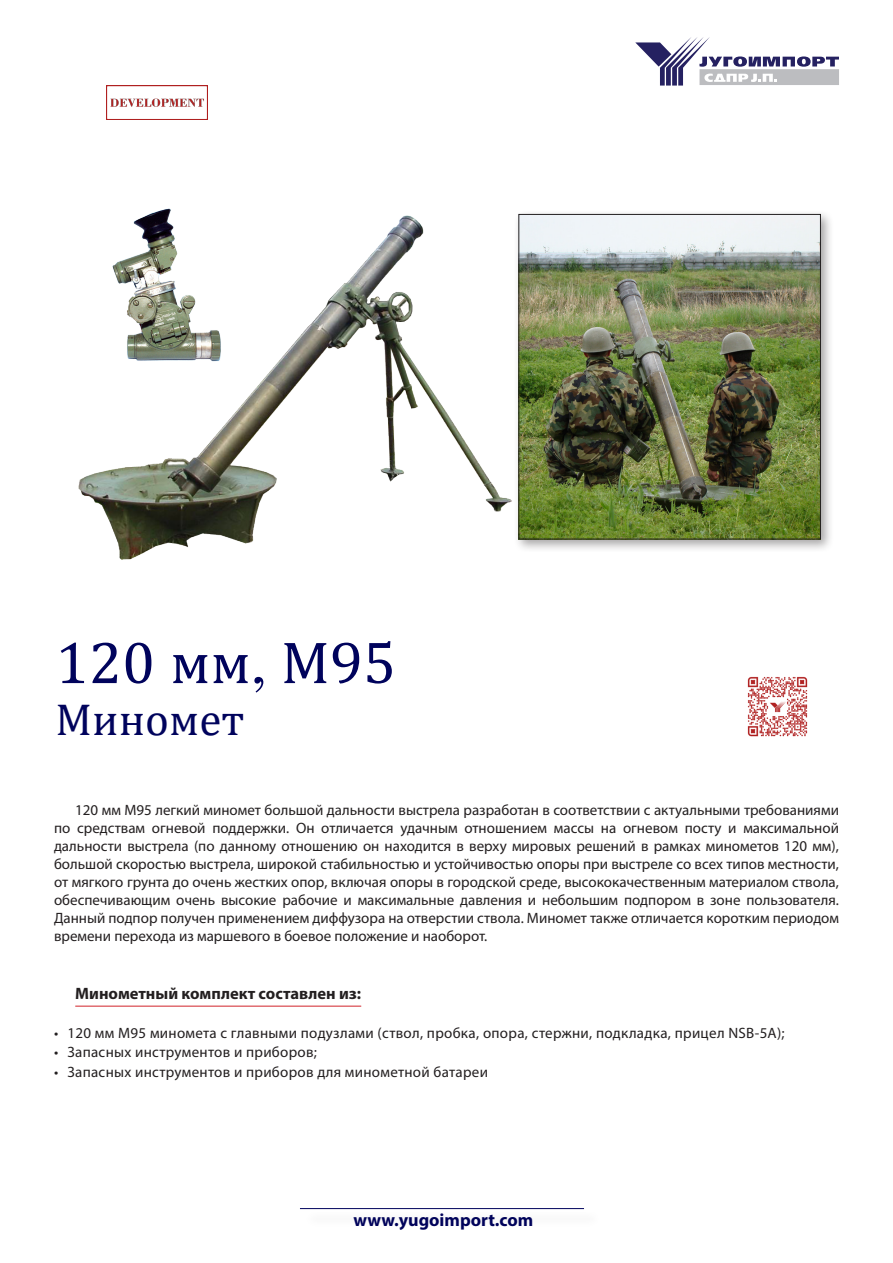
<style>
.page{position:relative;width:893px;height:1263px;background:#fff}
.page>*{position:absolute;margin:0;border:0;box-sizing:border-box;transform-origin:0 0}
.Naslov{font:60px "Cambria Math";color:#00035c}
.Naslov-2{font:45px "Cambria Math";color:#00035c}
.t1{font:700 18px "Myriad Pro";color:#00035c}
.mali_podnaslov{font:700 16.5px "Myriad Pro";color:#231f20}
.Text{font:15px/18px "Myriad Pro";letter-spacing:.02em;color:#231f20;text-align:justify}
.s1{font-family:"Bodoni BT"}
</style>
<div class="page">
<svg style="left:635px;top:37px;width:204px;height:48px"></svg>
<hr style="left:300px;top:1208px;width:284px;height:1px;background:#00035c">
<hr style="left:75px;top:1006px;width:286px;height:1px;background:#d1232a">
<img style="left:78px;top:215px;width:434px;height:345px">
<div style="left:514px;top:209px;width:320px;height:343px;background:#231f20;opacity:.4"></div>
<img style="left:521px;top:216px;width:298px;height:321px">
<div style="left:519px;top:214px;width:302px;height:325px;border:1px solid #231f20"></div>
<img style="left:91px;top:208px;width:154px;height:167px">
<img style="left:747px;top:676px;width:61px;height:61px">
<img style="left:106px;top:85px;width:101px;height:34px">
<p class="Naslov" style="left:56px;top:627px;width:342px">120 мм<span class="s1">,</span> М95</p>
<p class="Naslov-2" style="left:56px;top:693px;width:190px">Миномет</p>
<p class="Text" style="left:54px;top:801px;width:786px;text-indent:21px">120 мм M95 легкий миномет большой дальности выстрела разработан в соответствии с актуальными требованиями по средствам огневой поддержки. Он отличается удачным отношением массы на огневом посту и максимальной дальности выстрела (по данному отношению он находится в верху мировых решений в рамках минометов 120 мм), большой скоростью выстрела, широкой стабильностью и устойчивостью опоры при выстреле со всех типов местности, от мягкого грунта до очень жестких опор, включая опоры в городской среде, высококачественным материалом ствола, обеспечивающим очень высокие рабочие и максимальные давления и небольшим подпором в зоне пользователя.<br>Данный подпор получен применением диффузора на отверстии ствола. Миномет также отличается коротким периодом времени перехода из маршевого в боевое положение и наоборот.</p>
<p class="mali_podnaslov" style="left:75px;top:982px;width:287px">Минометный комплект составлен из:</p>
<p class="Text" style="left:54px;top:1024px;width:732px">• 120 мм M95 миномета с главными подузлами (ствол, пробка, опора, стержни, подкладка, прицел NSB-5A);</p>
<p class="Text" style="left:54px;top:1043px;width:264px">• Запасных инструментов и приборов;</p>
<p class="Text" style="left:54px;top:1063px;width:435px">• Запасных инструментов и приборов для минометной батареи</p>
<p class="t1" style="left:353px;top:1208px;width:182px">www.yugoimport.com</p>
</div>
